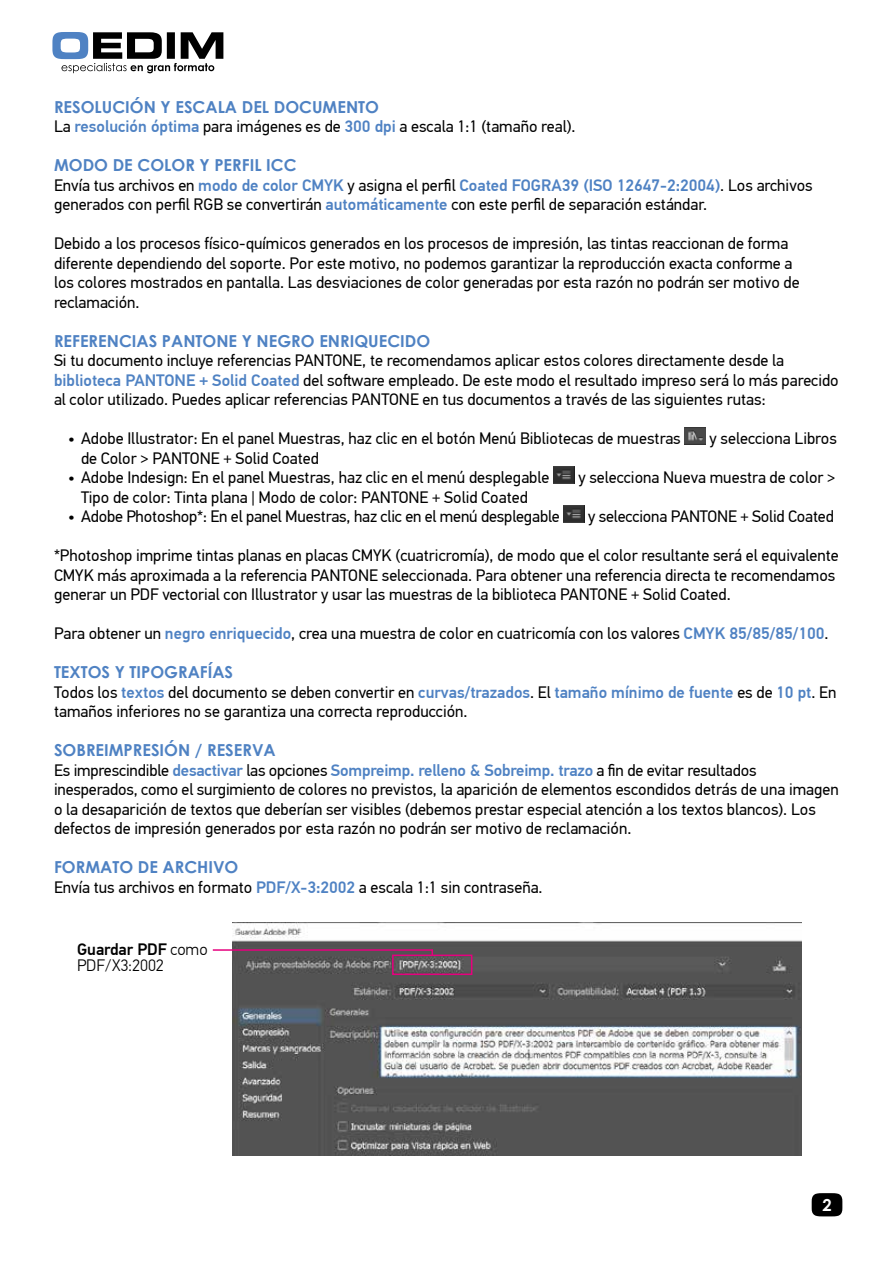
<style>
.page{position:relative;width:893px;height:1263px;background:#fff}
.page>*{position:absolute;margin:0;border:0;box-sizing:border-box;transform-origin:0 0}
.t1{font:16.5px/19.5px "PF Din Text Pro";color:#000}
.t2{font:700 16.5px "Century Gothic";color:#4f82c3}
.t3{font:300 16.5px/16.5px "PF Din Text Pro";color:#000}
.t4{font:700 16.5px "Century Gothic";color:#fff}
.s1{font-weight:500;color:#4f82c3}
.s2{font-weight:500}
</style>
<div class="page">
<svg style="left:812px;top:1193px;width:30px;height:23px"></svg>
<svg style="left:52px;top:32px;width:171px;height:41px"></svg>
<img style="left:684px;top:427px;width:22px;height:17px">
<img style="left:553px;top:466px;width:22px;height:17px">
<img style="left:563px;top:505px;width:22px;height:17px">
<img style="left:233px;top:922px;width:568px;height:233px">
<svg style="left:212px;top:948px;width:261px;height:28px;background:#75616c"></svg>
<p class="t2" style="left:54px;top:94px;width:327px">RESOLUCIÓN Y ESCALA DEL DOCUMENTO</p>
<p class="t1" style="left:54px;top:117px;width:523px">La <span class="s1">resolución óptima</span> para imágenes es de <span class="s1">300 dpi</span> a escala 1:1 (tamaño real).</p>
<p class="t2" style="left:54px;top:152px;width:244px">MODO DE COLOR Y PERFIL ICC</p>
<p class="t1" style="left:54px;top:175px;width:760px">Envía tus archivos en <span class="s1">modo de color CMYK</span> y asigna el perfil <span class="s1">Coated FOGRA39 (ISO 12647-2:2004)</span>. Los archivos generados con perfil RGB se convertirán <span class="s1">automáticamente</span> con este perfil de separación estándar.</p>
<p class="t1" style="left:54px;top:234px;width:747px">Debido a los procesos físico-químicos generados en los procesos de impresión, las tintas reaccionan de forma diferente dependiendo del soporte. Por este motivo, no podemos garantizar la reproducción exacta conforme a los colores mostrados en pantalla. Las desviaciones de color generadas por esta razón no podrán ser motivo de reclamación.</p>
<p class="t2" style="left:54px;top:328px;width:378px">REFERENCIAS PANTONE Y NEGRO ENRIQUECIDO</p>
<p class="t1" style="left:54px;top:351px;width:786px">Si tu documento incluye referencias PANTONE, te recomendamos aplicar estos colores directamente desde la <span class="s1">biblioteca PANTONE + Solid Coated</span> del software empleado. De este modo el resultado impreso será lo más parecido al color utilizado. Puedes aplicar referencias PANTONE en tus documentos a través de las siguientes rutas:</p>
<p class="t1" style="left:68px;top:429px;width:614px">• Adobe Illustrator: En el panel Muestras, haz clic en el botón Menú Bibliotecas de muestras</p>
<p class="t1" style="left:710px;top:429px;width:129px">y selecciona Libros</p>
<p class="t1" style="left:81px;top:448px;width:240px">de Color &gt; PANTONE + Solid Coated</p>
<p class="t1" style="left:68px;top:468px;width:483px">• Adobe Indesign: En el panel Muestras, haz clic en el menú desplegable</p>
<p class="t1" style="left:578px;top:468px;width:259px">y selecciona Nueva muestra de color &gt;</p>
<p class="t1" style="left:81px;top:487px;width:448px">Tipo de color: Tinta plana | Modo de color: PANTONE + Solid Coated</p>
<p class="t1" style="left:68px;top:507px;width:493px">• Adobe Photoshop*: En el panel Muestras, haz clic en el menú desplegable</p>
<p class="t1" style="left:588px;top:507px;width:247px">y selecciona PANTONE + Solid Coated</p>
<p class="t1" style="left:54px;top:546px;width:786px">*Photoshop imprime tintas planas en placas CMYK (cuatricromía), de modo que el color resultante será el equivalente<br>CMYK más aproximada a la referencia PANTONE seleccionada. Para obtener una referencia directa te recomendamos generar un PDF vectorial con Illustrator y usar las muestras de la biblioteca PANTONE + Solid Coated.</p>
<p class="t1" style="left:54px;top:624px;width:776px">Para obtener un <span class="s1">negro enriquecido</span>, crea una muestra de color en cuatricomía con los valores <span class="s1">CMYK 85/85/85/100</span>.</p>
<p class="t2" style="left:54px;top:660px;width:181px">TEXTOS Y TIPOGRAFÍAS</p>
<p class="t1" style="left:54px;top:682px;width:784px">Todos los <span class="s1">textos</span> del documento se deben convertir en <span class="s1">curvas/trazados</span>. El <span class="s1">tamaño mínimo de fuente</span> es de <span class="s1">10 pt</span>. En tamaños inferiores no se garantiza una correcta reproducción.</p>
<p class="t2" style="left:54px;top:738px;width:223px">SOBREIMPRESIÓN / RESERVA</p>
<p class="t1" style="left:54px;top:760px;width:786px">Es imprescindible <span class="s1">desactivar</span> las opciones <span class="s1">Sompreimp. relleno &amp; Sobreimp. trazo</span> a fin de evitar resultados inesperados, como el surgimiento de colores no previstos, la aparición de elementos escondidos detrás de una imagen o la desaparición de textos que deberían ser visibles (debemos prestar especial atención a los textos blancos). Los defectos de impresión generados por esta razón no podrán ser motivo de reclamación.</p>
<p class="t2" style="left:54px;top:855px;width:186px">FORMATO DE ARCHIVO</p>
<p class="t1" style="left:54px;top:877px;width:490px">Envía tus archivos en formato <span class="s1">PDF/X-3:2002</span> a escala 1:1 sin contraseña.</p>
<p class="t3" style="left:77px;top:941px;width:132px"><span class="s2">Guardar PDF</span> como<br>PDF/X3:2002</p>
<p class="t4" style="left:822px;top:1192px;width:11px">2</p>
</div>
